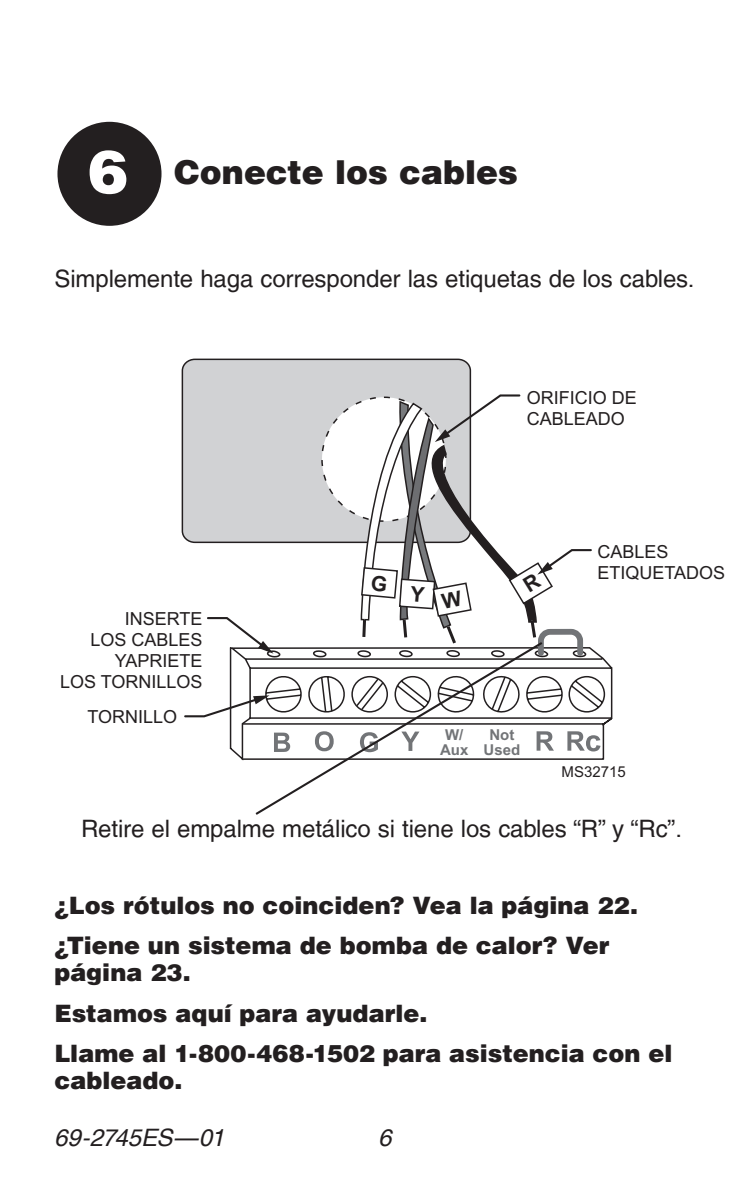
<style>
.page{position:relative;width:756px;height:1188px;background:#fff}
.page>*{position:absolute;margin:0;border:0;box-sizing:border-box;transform-origin:0 0}
.t1{font:900 33px "Helvetica LT";letter-spacing:-.005em;color:#231f20}
.t2{font:900 24px/40.5px "Helvetica LT";color:#231f20}
.t3{font:24px "Helvetica LT";letter-spacing:-.005em;color:#231f20}
.t4{font:italic 24px "Helvetica LT";letter-spacing:-.02em;color:#231f20}
.t5{font:18px/21px "Arial";color:#231f20}
.t6{font:700 15px/15px "Arial";color:#727477;text-align:center}
.t7{font:15px "Arial";color:#231f20}
.s1{font-size:60px;color:#fff}
</style>
<div class="page">
<div style="left:182px;top:359px;width:288px;height:183px;background:#d1d2d4;border-radius:12px"></div>
<div style="left:182px;top:359px;width:289px;height:184px;border:1px solid #231f20;border-radius:12px"></div>
<div style="left:322px;top:397px;width:124px;height:124px;background:#fff;border-radius:50%"></div>
<svg style="left:229px;top:649px;width:384px;height:24px"></svg>
<svg style="left:207px;top:617px;width:50px;height:37px"></svg>
<svg style="left:184px;top:673px;width:429px;height:88px"></svg>
<div style="left:56px;top:120px;width:107px;height:107px;background:#231f20;border-radius:50%"></div>
<div style="left:54px;top:119px;width:111px;height:110px;border:3px solid #fff;border-radius:50%"></div>
<svg style="left:253px;top:640px;width:292px;height:175px"></svg>
<svg style="left:360px;top:393px;width:233px;height:266px"></svg>
<h1 class="t1" style="left:88px;top:153px;width:431px"><span class="s1">6</span> Conecte los cables</h1>
<p class="t3" style="left:54px;top:265px;width:641px">Simplemente haga corresponder las etiquetas de los cables.</p>
<p class="t5" style="left:527px;top:387px;width:112px">ORIFICIO DE<br>CABLEADO</p>
<p class="t5" style="left:60px;top:608px;width:144px;text-align:right">INSERTE<br>LOS CABLES<br>YAPRIETE<br>LOS TORNILLOS</p>
<p class="t5" style="left:87px;top:706px;width:91px">TORNILLO</p>
<p class="t5" style="left:597px;top:541px;width:129px">CABLES<br>ETIQUETADOS</p>
<p class="t6" style="left:440px;top:728px;width:30px">W/<br>Aux</p>
<p class="t6" style="left:484px;top:727px;width:38px">Not<br>Used</p>
<p class="t7" style="left:562px;top:763px;width:66px">MS32715</p>
<p class="t3" style="left:81px;top:815px;width:603px">Retire el empalme metálico si tiene los cables “R” y “Rc”.</p>
<p class="t2" style="left:54px;top:885px;width:585px">¿Los rótulos no coinciden? Vea la página 22. ¿Tiene un sistema de bomba de calor? Ver</p>
<p class="t2" style="left:54px;top:952px;width:619px">página 23.<br>Estamos aquí para ayudarle.<br>Llame al 1-800-468-1502 para asistencia con el</p>
<p class="t2" style="left:54px;top:1060px;width:130px">cableado.</p>
<p class="t4" style="left:54px;top:1124px;width:172px">69-2745ES—01</p>
<p class="t4" style="left:378px;top:1124px;width:15px">6</p>
</div>
